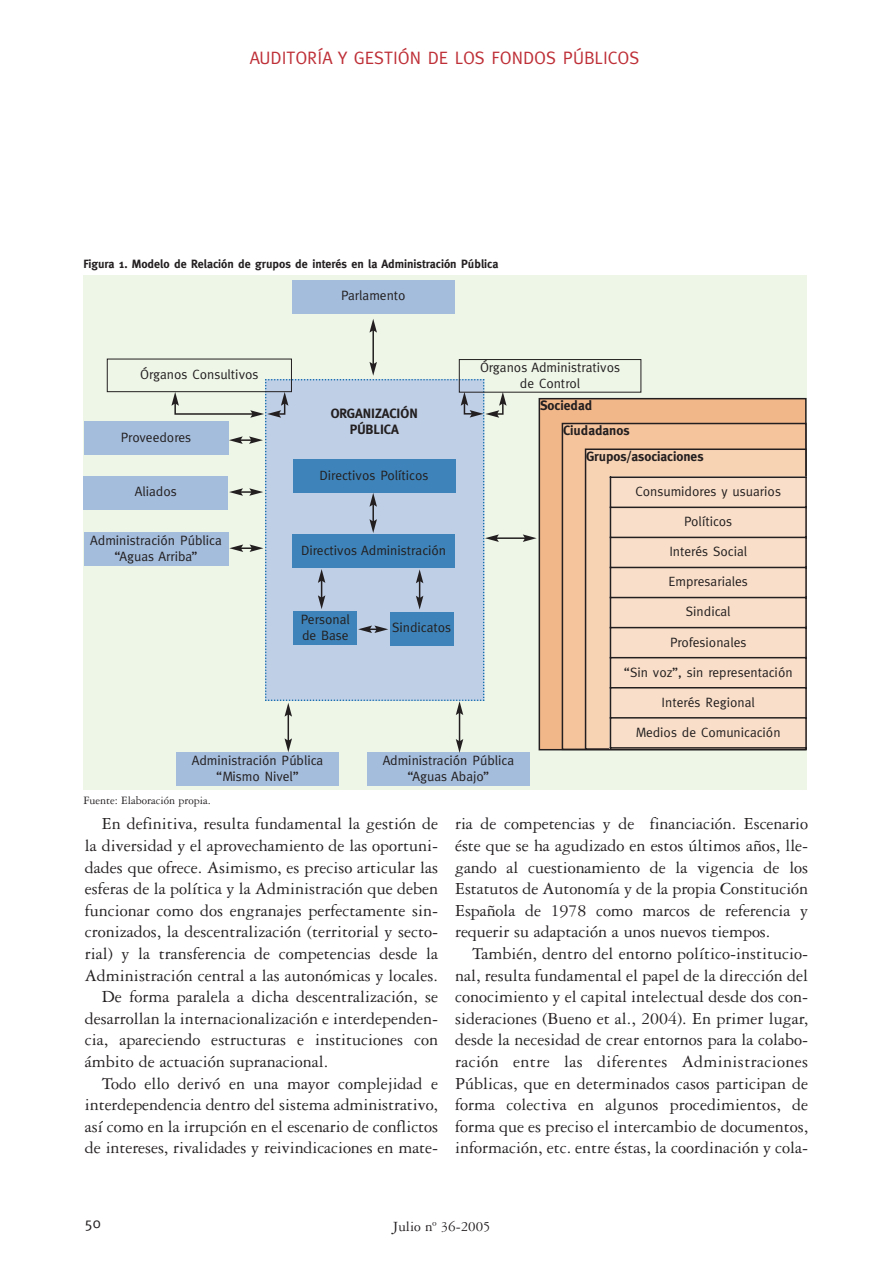
<style>
.page{position:relative;width:893px;height:1263px;background:#fff}
.page>*{position:absolute;margin:0;border:0;box-sizing:border-box;transform-origin:0 0}
.t1{font:18px/21.6px "Garamond Three";color:#231f20;text-align:justify}
.t2{font:18px "Meta";color:#be2f37}
.t3{font:15px "Garamond Three";color:#231f20}
.t4{font:15px "Meta";color:#231f20}
.t5{font:13.5px/16.2px "Meta";color:#231f20;text-align:center}
.t6{font:700 13.5px/16.2px "Meta";color:#231f20;text-align:center}
.t7{font:700 12px "Meta";color:#231f20}
.t8{font:12px "Garamond Three";color:#231f20}
</style>
<div class="page">
<div style="left:83px;top:276px;width:723px;height:514px;background:#eef6e8"></div>
<div style="left:84px;top:421px;width:144px;height:34px;background:#a4bddc"></div>
<div style="left:83px;top:476px;width:145px;height:33px;background:#a4bddc"></div>
<div style="left:84px;top:532px;width:144px;height:34px;background:#a4bddc"></div>
<div style="left:176px;top:752px;width:163px;height:34px;background:#a4bddc"></div>
<div style="left:367px;top:753px;width:162px;height:33px;background:#a4bddc"></div>
<div style="left:107px;top:359px;width:185px;height:33px;border:1px solid #231f20"></div>
<div style="left:459px;top:359px;width:182px;height:34px;border:1px solid #231f20"></div>
<div style="left:292px;top:280px;width:162px;height:33px;background:#a4bddc"></div>
<div style="left:539px;top:399px;width:266px;height:351px;background:#f2b789"></div>
<div style="left:538px;top:398px;width:268px;height:352px;border:2px solid #231f20"></div>
<div style="left:562px;top:424px;width:243px;height:325px;background:#f5c49d"></div>
<div style="left:561px;top:423px;width:245px;height:327px;border:2px solid #231f20"></div>
<div style="left:585px;top:449px;width:220px;height:300px;background:#f7d2b3"></div>
<div style="left:584px;top:449px;width:222px;height:301px;border:2px solid #231f20"></div>
<div style="left:609px;top:477px;width:197px;height:30px;background:#f9dfc9"></div>
<div style="left:609px;top:507px;width:197px;height:30px;background:#f9dfc9"></div>
<div style="left:609px;top:537px;width:197px;height:30px;background:#f9dfc9"></div>
<div style="left:609px;top:567px;width:197px;height:31px;background:#f9dfc9"></div>
<div style="left:609px;top:598px;width:197px;height:30px;background:#f9dfc9"></div>
<div style="left:609px;top:628px;width:197px;height:30px;background:#f9dfc9"></div>
<div style="left:609px;top:658px;width:197px;height:30px;background:#f9dfc9"></div>
<div style="left:609px;top:688px;width:197px;height:30px;background:#f9dfc9"></div>
<div style="left:609px;top:718px;width:197px;height:31px;background:#f9dfc9"></div>
<hr style="left:609px;top:477px;width:2px;height:272px;background:#231f20">
<hr style="left:805px;top:477px;width:1px;height:272px;background:#231f20">
<hr style="left:609px;top:477px;width:197px;height:1px;background:#231f20">
<hr style="left:609px;top:507px;width:197px;height:1px;background:#231f20">
<hr style="left:609px;top:537px;width:197px;height:1px;background:#231f20">
<hr style="left:609px;top:567px;width:197px;height:1px;background:#231f20">
<hr style="left:609px;top:597px;width:197px;height:1px;background:#231f20">
<hr style="left:609px;top:627px;width:197px;height:1px;background:#231f20">
<hr style="left:609px;top:657px;width:197px;height:1px;background:#231f20">
<hr style="left:609px;top:687px;width:197px;height:2px;background:#231f20">
<hr style="left:609px;top:717px;width:197px;height:2px;background:#231f20">
<hr style="left:609px;top:747px;width:197px;height:2px;background:#231f20">
<hr style="left:372px;top:330px;width:2px;height:34px;background:#231f20">
<svg style="left:369px;top:319px;width:8px;height:14px"></svg>
<hr style="left:287px;top:714px;width:2px;height:27px;background:#231f20">
<svg style="left:284px;top:738px;width:8px;height:14px"></svg>
<hr style="left:459px;top:712px;width:1px;height:30px;background:#231f20">
<svg style="left:456px;top:739px;width:7px;height:14px"></svg>
<hr style="left:496px;top:537px;width:29px;height:2px;background:#231f20">
<svg style="left:522px;top:534px;width:14px;height:8px"></svg>
<svg style="left:171px;top:362px;width:335px;height:355px"></svg>
<p class="t2" style="left:250px;top:51px;width:391px">AUDITORÍA Y GESTIÓN DE LOS FONDOS PÚBLICOS</p>
<p class="t7" style="left:83px;top:259px;width:416px">Figura 1. Modelo de Relación de grupos de interés en la Administración Pública</p>
<p class="t5" style="left:341px;top:289px;width:66px">Parlamento</p>
<p class="t5" style="left:140px;top:368px;width:120px">Órganos Consultivos</p>
<p class="t5" style="left:480px;top:360px;width:142px">Órganos Administrativos de Control</p>
<p class="t5" style="left:121px;top:430px;width:72px">Proveedores</p>
<p class="t5" style="left:135px;top:485px;width:44px">Aliados</p>
<p class="t5" style="left:90px;top:533px;width:133px">Administración Pública “Aguas Arriba”</p>
<p class="t6" style="left:331px;top:406px;width:88px">ORGANIZACIÓN<br>PÚBLICA</p>
<p class="t5" style="left:319px;top:468px;width:110px">Directivos Políticos</p>
<p class="t5" style="left:301px;top:543px;width:146px">Directivos Administración</p>
<p class="t5" style="left:301px;top:613px;width:50px;text-align:left">Personal de Base</p>
<p class="t5" style="left:392px;top:621px;width:61px">Sindicatos</p>
<p class="t5" style="left:192px;top:753px;width:133px">Administración Pública “Mismo Nivel”</p>
<p class="t5" style="left:382px;top:754px;width:133px">Administración Pública “Aguas Abajo”</p>
<p class="t8" style="left:83px;top:796px;width:129px">Fuente: Elaboración propia.</p>
<p class="t6" style="left:540px;top:399px;width:54px">Sociedad</p>
<p class="t6" style="left:563px;top:424px;width:68px">Ciudadanos</p>
<p class="t6" style="left:586px;top:449px;width:119px">Grupos/asociaciones</p>
<p class="t5" style="left:635px;top:485px;width:147px">Consumidores y usuarios</p>
<p class="t5" style="left:684px;top:515px;width:50px">Políticos</p>
<p class="t5" style="left:669px;top:545px;width:79px">Interés Social</p>
<p class="t5" style="left:668px;top:575px;width:81px">Empresariales</p>
<p class="t5" style="left:686px;top:605px;width:46px">Sindical</p>
<p class="t5" style="left:670px;top:635px;width:78px">Profesionales</p>
<p class="t5" style="left:624px;top:665px;width:170px">“Sin voz”, sin representación</p>
<p class="t5" style="left:661px;top:695px;width:95px">Interés Regional</p>
<p class="t5" style="left:636px;top:725px;width:146px">Medios de Comunicación</p>
<p class="t1" style="left:102px;top:815px;width:337px">En definitiva, resulta fundamental la gestión de</p>
<p class="t1" style="left:85px;top:836px;width:354px">la diversidad y el aprovechamiento de las oportuni-</p>
<p class="t1" style="left:85px;top:858px;width:354px">dades que ofrece. Asimismo, es preciso articular las</p>
<p class="t1" style="left:85px;top:880px;width:354px">esferas de la política y la Administración que deben</p>
<p class="t1" style="left:85px;top:901px;width:354px">funcionar como dos engranajes perfectamente sin-</p>
<p class="t1" style="left:85px;top:923px;width:354px">cronizados, la descentralización (territorial y secto-</p>
<p class="t1" style="left:85px;top:944px;width:354px">rial) y la transferencia de competencias desde la</p>
<p class="t1" style="left:85px;top:966px;width:354px">Administración central a las autonómicas y locales.</p>
<p class="t1" style="left:102px;top:988px;width:337px">De forma paralela a dicha descentralización, se</p>
<p class="t1" style="left:85px;top:1009px;width:354px">desarrollan la internacionalización e interdependen-</p>
<p class="t1" style="left:85px;top:1031px;width:354px">cia, apareciendo estructuras e instituciones con</p>
<p class="t1" style="left:85px;top:1052px;width:245px">ámbito de actuación supranacional.</p>
<p class="t1" style="left:102px;top:1074px;width:337px">Todo ello derivó en una mayor complejidad e</p>
<p class="t1" style="left:85px;top:1096px;width:354px">interdependencia dentro del sistema administrativo,</p>
<p class="t1" style="left:85px;top:1117px;width:354px">así como en la irrupción en el escenario de conflictos</p>
<p class="t1" style="left:85px;top:1139px;width:354px">de intereses, rivalidades y reivindicaciones en mate-</p>
<p class="t1" style="left:455px;top:815px;width:354px">ria de competencias y de financiación. Escenario éste que se ha agudizado en estos últimos años, lle&shy;gando al cuestionamiento de la vigencia de los Estatutos de Autonomía y de la propia Constitución Española de 1978 como marcos de referencia y requerir su adaptación a unos nuevos tiempos.</p>
<p class="t1" style="left:455px;top:944px;width:354px;text-indent:17px">También, dentro del entorno político-institucio&shy;nal, resulta fundamental el papel de la dirección del conocimiento y el capital intelectual desde dos con&shy;sideraciones (Bueno et al., 2004). En primer lugar, desde la necesidad de crear entornos para la colabo&shy;ración entre las diferentes Administraciones Públicas, que en determinados casos participan de forma colectiva en algunos procedimientos, de forma que es preciso el intercambio de documentos, información, etc. entre éstas, la coordinación y cola-</p>
<p class="t4" style="left:85px;top:1218px;width:18px">50</p>
<p class="t3" style="left:392px;top:1221px;width:100px">Julio nº 36-2005</p>
</div>
